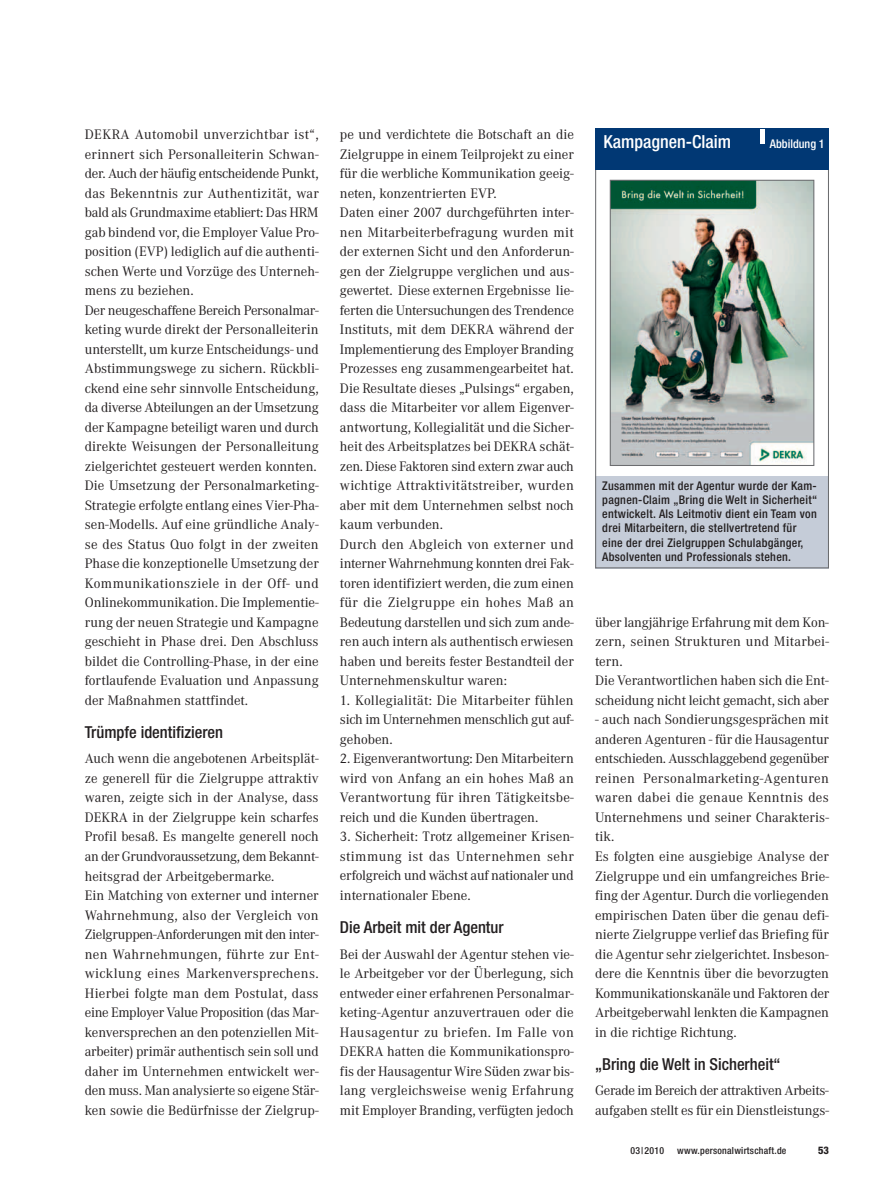
<style>
.page{position:relative;width:893px;height:1191px;background:#fff}
.page>*{position:absolute;margin:0;border:0;box-sizing:border-box;transform-origin:0 0}
.t1{font:500 condensed 18px "Helvetica Neue";color:#fff}
.t2{font:500 condensed 16.5px "Helvetica Neue";color:#231f20}
.t3{font:14.25px/19.5px "Corporate A";color:#231f20}
.t4{font:14.25px/19.5px "Corporate A";letter-spacing:-.02em;color:#231f20}
.t5{font:500 condensed 12px/14.2px "Helvetica Neue";letter-spacing:.025em;color:#231f20}
.t6{font:500 condensed 12px "Helvetica Neue";color:#fff}
.t7{font:800 condensed 10.5px "Helvetica Neue";color:#231f20}
.t8{font:500 condensed 9.75px "Helvetica Neue";letter-spacing:.025em;color:#231f20}
</style>
<div class="page">
<div style="left:595px;top:476px;width:234px;height:92px;background:#c5ccd8"></div>
<div style="left:595px;top:168px;width:234px;height:400px;border:1px solid #6c6d70"></div>
<img style="left:612px;top:182px;width:200px;height:282px">
<div style="left:610px;top:180px;width:204px;height:286px;border:1px solid #6c6d70"></div>
<div style="left:595px;top:129px;width:234px;height:41px;background:#013874"></div>
<div style="left:760px;top:129px;width:5px;height:14px;background:#fff"></div>
<p class="t3" style="left:85px;top:125px;width:235px">DEKRA Automobil unverzichtbar ist“, erinnert sich Personalleiterin Schwan&shy;der. Auch der häufig entscheidende Punkt, das Bekenntnis zur Authentizität, war bald als Grundmaxime etabliert: Das HRM gab bindend vor, die Employer Value Pro&shy;position (EVP) lediglich auf die authenti&shy;schen Werte und Vorzüge des Unterneh&shy;mens zu beziehen.<br>Der neugeschaffene Bereich Personalmar&shy;keting wurde direkt der Personalleiterin unterstellt, um kurze Entscheidungs- und Abstimmungswege zu sichern. Rückbli&shy;ckend eine sehr sinnvolle Entscheidung, da diverse Abteilungen an der Umsetzung der Kampagne beteiligt waren und durch direkte Weisungen der Personalleitung zielgerichtet gesteuert werden konnten.<br>Die Umsetzung der Personalmarketing-Strategie erfolgte entlang eines Vier-Pha&shy;sen-Modells. Auf eine gründliche Analy&shy;se des Status Quo folgt in der zweiten Phase die konzeptionelle Umsetzung der Kommunikationsziele in der Off- und Onlinekommunikation. Die Implementie&shy;rung der neuen Strategie und Kampagne geschieht in Phase drei. Den Abschluss bildet die Controlling-Phase, in der eine fortlaufende Evaluation und Anpassung der Maßnahmen stattfindet.</p>
<p class="t2" style="left:85px;top:722px;width:140px">Trümpfe identifizieren</p>
<p class="t3" style="left:85px;top:749px;width:235px">Auch wenn die angebotenen Arbeitsplät&shy;ze generell für die Zielgruppe attraktiv waren, zeigte sich in der Analyse, dass DEKRA in der Zielgruppe kein scharfes Profil besaß. Es mangelte generell noch an der Grundvoraussetzung, dem Bekannt&shy;heitsgrad der Arbeitgebermarke.<br>Ein Matching von externer und interner Wahrnehmung, also der Vergleich von Zielgruppen-Anforderungen mit den inter&shy;nen Wahrnehmungen, führte zur Ent&shy;wicklung eines Markenversprechens.<br>Hierbei folgte man dem Postulat, dass eine Employer Value Proposition (das Mar&shy;kenversprechen an den potenziellen Mit&shy;arbeiter) primär authentisch sein soll und daher im Unternehmen entwickelt wer&shy;den muss. Man analysierte so eigene Stär&shy;ken sowie die Bedürfnisse der Zielgrup-</p>
<p class="t3" style="left:340px;top:125px;width:235px">pe und verdichtete die Botschaft an die Zielgruppe in einem Teilprojekt zu einer für die werbliche Kommunikation geeig&shy;neten, konzentrierten EVP.<br>Daten einer 2007 durchgeführten inter&shy;nen Mitarbeiterbefragung wurden mit der externen Sicht und den Anforderun&shy;gen der Zielgruppe verglichen und aus&shy;gewertet. Diese externen Ergebnisse lie&shy;ferten die Untersuchungen des Trendence Instituts, mit dem DEKRA während der Implementierung des Employer Branding Prozesses eng zusammengearbeitet hat.<br>Die Resultate dieses „Pulsings“ ergaben, dass die Mitarbeiter vor allem Eigenver&shy;antwortung, Kollegialität und die Sicher&shy;heit des Arbeitsplatzes bei DEKRA schät&shy;zen. Diese Faktoren sind extern zwar auch wichtige Attraktivitätstreiber, wurden aber mit dem Unternehmen selbst noch kaum verbunden.<br>Durch den Abgleich von externer und interner Wahrnehmung konnten drei Fak&shy;toren identifiziert werden, die zum einen für die Zielgruppe ein hohes Maß an Bedeutung darstellen und sich zum ande&shy;ren auch intern als authentisch erwiesen haben und bereits fester Bestandteil der Unternehmenskultur waren:</p>
<p class="t3" style="left:340px;top:691px;width:235px;text-align:justify">1. Kollegialität: Die Mitarbeiter fühlen sich im Unternehmen menschlich gut auf&shy;gehoben.</p>
<p class="t3" style="left:340px;top:749px;width:235px;text-align:justify">2. Eigenverantwortung: Den Mitarbeitern wird von Anfang an ein hohes Maß an Verantwortung für ihren Tätigkeitsbe&shy;reich und die Kunden übertragen.</p>
<p class="t3" style="left:340px;top:827px;width:235px;text-align:justify">3. Sicherheit: Trotz allgemeiner Krisen&shy;stimmung ist das Unternehmen sehr erfolgreich und wächst auf nationaler und internationaler Ebene.</p>
<p class="t2" style="left:340px;top:917px;width:165px">Die Arbeit mit der Agentur</p>
<p class="t3" style="left:340px;top:944px;width:235px;text-align:justify">Bei der Auswahl der Agentur stehen vie&shy;le Arbeitgeber vor der Überlegung, sich entweder einer erfahrenen Personalmar&shy;keting-Agentur anzuvertrauen oder die Hausagentur zu briefen. Im Falle von DEKRA hatten die Kommunikationspro&shy;fis der Hausagentur Wire Süden zwar bis&shy;lang vergleichsweise wenig Erfahrung mit Employer Branding, verfügten jedoch</p>
<p class="t1" style="left:603px;top:131px;width:129px">Kampagnen-Claim</p>
<p class="t6" style="left:770px;top:137px;width:56px">Abbildung 1</p>
<p class="t5" style="left:602px;top:478px;width:216px">Zusammen mit der Agentur wurde der Kam&shy;pagnen-Claim „Bring die Welt in Sicherheit“ entwickelt. Als Leitmotiv dient ein Team von drei Mitarbeitern, die stellvertretend für eine der drei Zielgruppen Schulabgänger, Absolventen und Professionals stehen.</p>
<p class="t3" style="left:595px;top:613px;width:235px">über langjährige Erfahrung mit dem Kon&shy;zern, seinen Strukturen und Mitarbei&shy;tern.<br>Die Verantwortlichen haben sich die Ent&shy;scheidung nicht leicht gemacht, sich aber</p>
<p class="t3" style="left:595px;top:710px;width:235px">- auch nach Sondierungsgesprächen mit anderen Agenturen - für die Hausagentur entschieden. Ausschlaggebend gegenüber reinen Personalmarketing-Agenturen waren dabei die genaue Kenntnis des Unternehmens und seiner Charakteris&shy;tik.<br>Es folgten eine ausgiebige Analyse der Zielgruppe und ein umfangreiches Brie&shy;fing der Agentur. Durch die vorliegenden empirischen Daten über die genau defi&shy;nierte Zielgruppe verlief das Briefing für die Agentur sehr zielgerichtet. Insbeson&shy;dere die Kenntnis über die bevorzugten Kommunikationskanäle und Faktoren der Arbeitgeberwahl lenkten die Kampagnen in die richtige Richtung.</p>
<p class="t2" style="left:595px;top:1053px;width:187px">„Bring die Welt in Sicherheit“</p>
<p class="t4" style="left:595px;top:1081px;width:235px">Gerade im Bereich der attraktiven Arbeits&shy;aufgaben stellt es für ein Dienstleistungs-</p>
<p class="t8" style="left:630px;top:1144px;width:35px">03|2010</p>
<p class="t8" style="left:677px;top:1144px;width:111px">www.personalwirtschaft.de</p>
<p class="t7" style="left:818px;top:1143px;width:12px">53</p>
</div>
